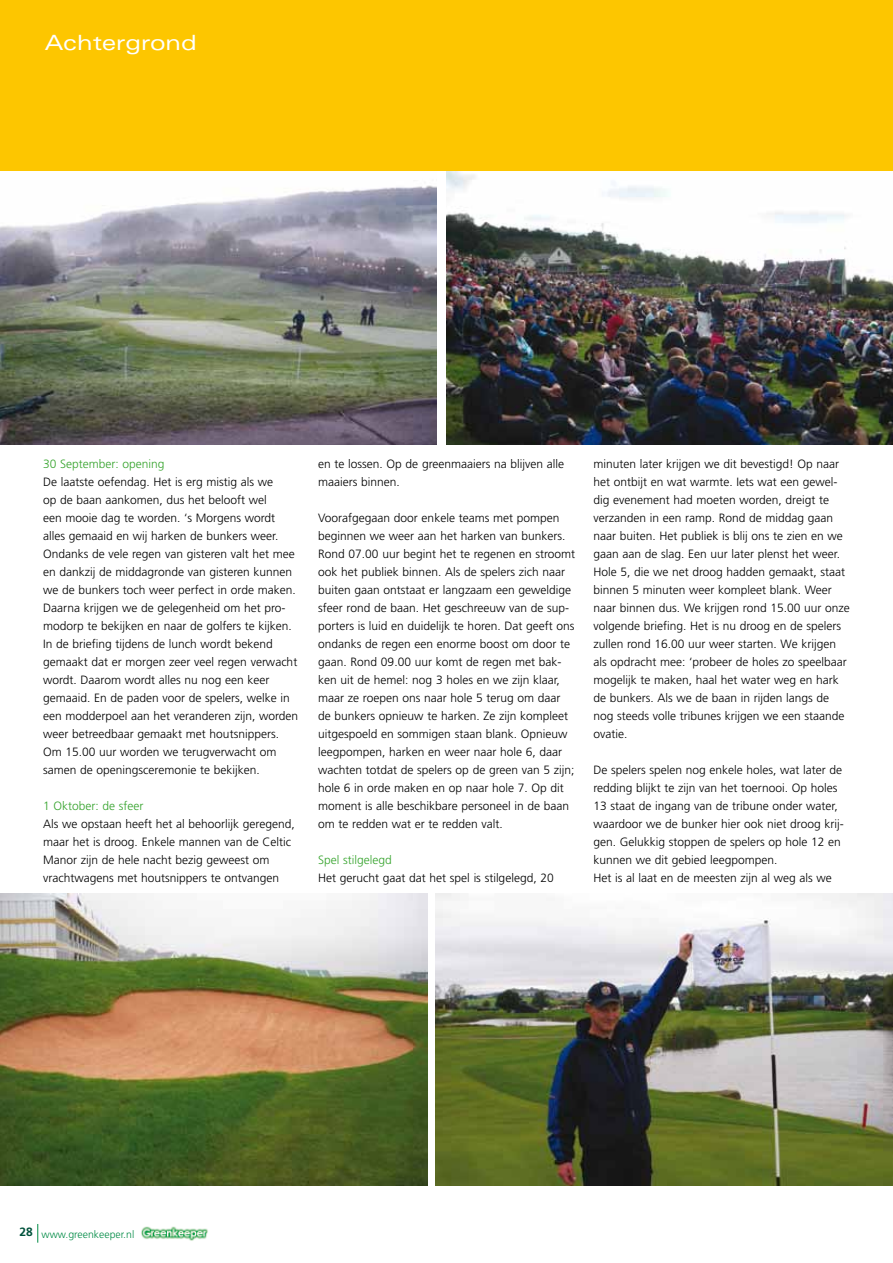
<style>
.page{position:relative;width:893px;height:1263px;background:#fff}
.page>*{position:absolute;margin:0;border:0;box-sizing:border-box;transform-origin:0 0}
.t1{font:expanded 21px "Univers";color:#fff}
.t2{font:300 12px/18px "Frutiger";color:#000}
.t3{font:300 12px "Frutiger";color:#35a32c}
.t4{font:300 10.5px "Frutiger";color:#008b45}
.s1{font-weight:700;font-size:12px;color:#00523c}
</style>
<div class="page">
<img style="left:141px;top:1226px;width:67px;height:15px">
<svg style="left:38px;top:1224px;width:1px;height:19px"></svg>
<img style="left:447px;top:170px;width:446px;height:275px">
<img style="left:0;top:170px;width:436px;height:275px">
<img style="left:0;top:893px;width:428px;height:292px">
<img style="left:436px;top:893px;width:457px;height:292px">
<div style="left:0;top:0;width:893px;height:170px;background:#fdc600"></div>
<h1 class="t1" style="left:45px;top:30px;width:154px">Achtergrond</h1>
<p class="t3" style="left:43px;top:457px;width:123px">30 September: opening</p>
<p class="t2" style="left:43px;top:473px;width:256px">De laatste oefendag. Het is erg mistig als we<br>op de baan aankomen, dus het belooft wel<br>een mooie dag te worden. ‘s Morgens wordt alles gemaaid en wij harken de bunkers weer.<br>Ondanks de vele regen van gisteren valt het mee en dankzij de middagronde van gisteren kunnen we de bunkers toch weer perfect in orde maken.<br>Daarna krijgen we de gelegenheid om het pro&shy;modorp te bekijken en naar de golfers te kijken.<br>In de briefing tijdens de lunch wordt bekend gemaakt dat er morgen zeer veel regen verwacht wordt. Daarom wordt alles nu nog een keer gemaaid. En de paden voor de spelers, welke in een modderpoel aan het veranderen zijn, worden weer betreedbaar gemaakt met houtsnippers.<br>Om 15.00 uur worden we terugverwacht om samen de openingsceremonie te bekijken.</p>
<p class="t3" style="left:43px;top:799px;width:102px">1 Oktober: de sfeer</p>
<p class="t2" style="left:43px;top:815px;width:253px">Als we opstaan heeft het al behoorlijk geregend, maar het is droog. Enkele mannen van de Celtic Manor zijn de hele nacht bezig geweest om vrachtwagens met houtsnippers te ontvangen</p>
<p class="t2" style="left:318px;top:455px;width:247px">en te lossen. Op de greenmaaiers na blijven alle maaiers binnen.</p>
<p class="t2" style="left:318px;top:509px;width:259px">Voorafgegaan door enkele teams met pompen beginnen we weer aan het harken van bunkers.<br>Rond 07.00 uur begint het te regenen en stroomt ook het publiek binnen. Als de spelers zich naar buiten gaan ontstaat er langzaam een geweldige sfeer rond de baan. Het geschreeuw van de sup&shy;porters is luid en duidelijk te horen. Dat geeft ons ondanks de regen een enorme boost om door te gaan. Rond 09.00 uur komt de regen met bak&shy;ken uit de hemel: nog 3 holes en we zijn klaar, maar ze roepen ons naar hole 5 terug om daar de bunkers opnieuw te harken. Ze zijn kompleet uitgespoeld en sommigen staan blank. Opnieuw leegpompen, harken en weer naar hole 6, daar wachten totdat de spelers op de green van 5 zijn; hole 6 in orde maken en op naar hole 7. Op dit moment is alle beschikbare personeel in de baan om te redden wat er te redden valt.</p>
<p class="t3" style="left:318px;top:853px;width:75px">Spel stilgelegd</p>
<p class="t2" style="left:318px;top:869px;width:237px">Het gerucht gaat dat het spel is stilgelegd, 20</p>
<p class="t2" style="left:593px;top:455px;width:258px">minuten later krijgen we dit bevestigd! Op naar het ontbijt en wat warmte. Iets wat een gewel&shy;dig evenement had moeten worden, dreigt te verzanden in een ramp. Rond de middag gaan naar buiten. Het publiek is blij ons te zien en we gaan aan de slag. Een uur later plenst het weer.<br>Hole 5, die we net droog hadden gemaakt, staat binnen 5 minuten weer kompleet blank. Weer naar binnen dus. We krijgen rond 15.00 uur onze volgende briefing. Het is nu droog en de spelers zullen rond 16.00 uur weer starten. We krijgen als opdracht mee: ‘probeer de holes zo speelbaar mogelijk te maken, haal het water weg en hark de bunkers. Als we de baan in rijden langs de nog steeds volle tribunes krijgen we een staande ovatie.</p>
<p class="t2" style="left:593px;top:761px;width:252px">De spelers spelen nog enkele holes, wat later de redding blijkt te zijn van het toernooi. Op holes 13 staat de ingang van de tribune onder water, waardoor we de bunker hier ook niet droog krij&shy;gen. Gelukkig stoppen de spelers op hole 12 en kunnen we dit gebied leegpompen.<br>Het is al laat en de meesten zijn al weg als we</p>
<p class="t4" style="left:20px;top:1228px;width:116px"><span class="s1">28</span> www.greenkeeper.nl</p>
</div>
